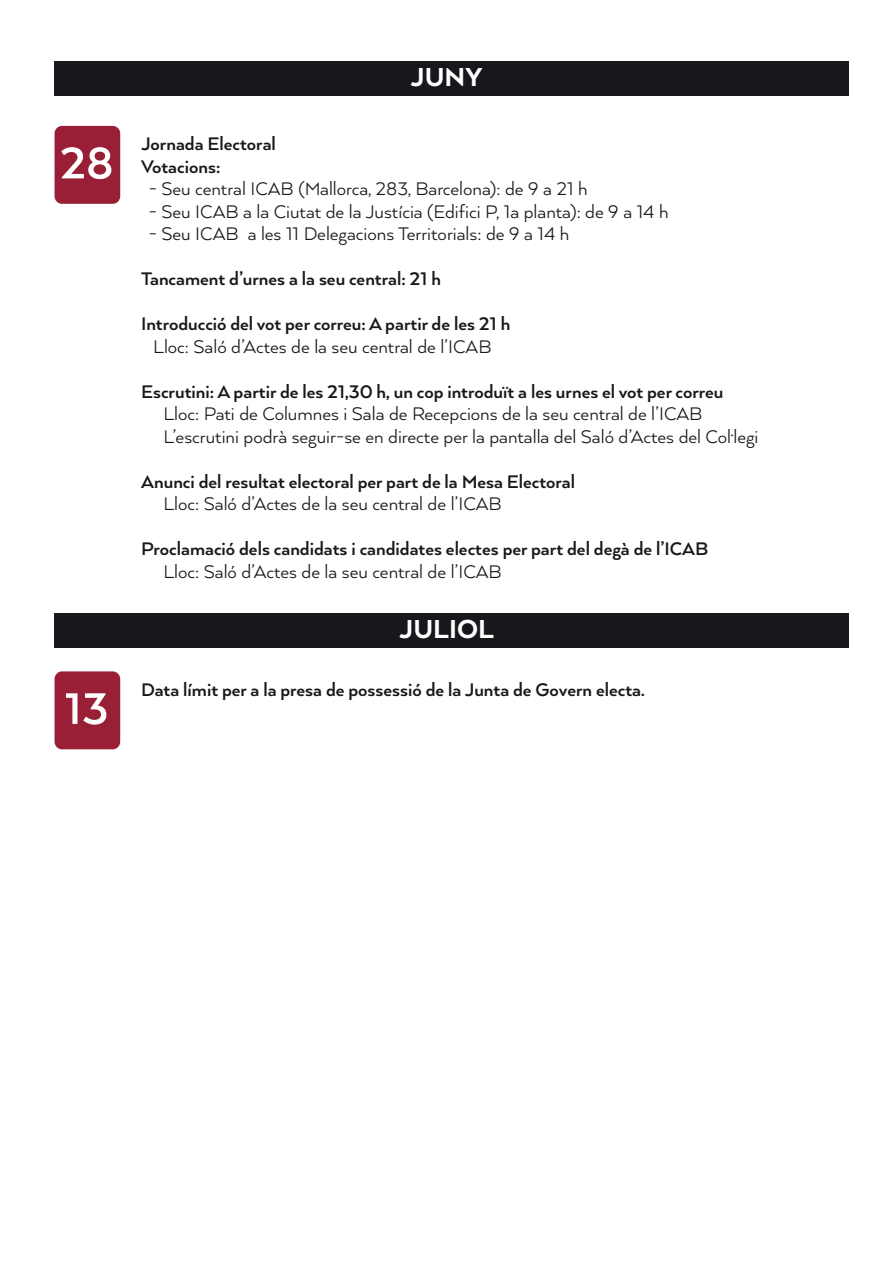
<style>
.page{position:relative;width:893px;height:1263px;background:#fff}
.page>*{position:absolute;margin:0;border:0;box-sizing:border-box;transform-origin:0 0}
.t1{font:700 51px "Arquitecta";color:#fff}
.t2{font:800 30px "Arquitecta";color:#fff}
.t3{font:21px/22.5px "Arquitecta";color:#1a171c}
.t4{font:700 21px/22.5px "Arquitecta";color:#1a171c}
</style>
<div class="page">
<div style="left:55px;top:126px;width:65px;height:78px;background:#991f36;border-radius:8px"></div>
<div style="left:55px;top:671px;width:65px;height:78px;background:#991f36;border-radius:8px"></div>
<div style="left:55px;top:61px;width:794px;height:35px;background:#1a171c"></div>
<div style="left:55px;top:613px;width:794px;height:35px;background:#1a171c"></div>
<h2 class="t2" style="left:410px;top:59px;width:73px">JUNY</h2>
<h1 class="t1" style="left:60px;top:131px;width:56px">28</h1>
<p class="t4" style="left:141px;top:132px;width:136px">Jornada Electoral<br>Votacions:</p>
<p class="t3" style="left:149px;top:177px;width:440px">- Seu central ICAB (Mallorca, 283, Barcelona): de 9 a 21 h</p>
<p class="t3" style="left:149px;top:199px;width:521px">- Seu ICAB a la Ciutat de la Justícia (Edifici P, 1a planta): de 9 a 14 h</p>
<p class="t3" style="left:149px;top:222px;width:422px">- Seu ICAB a les 11 Delegacions Territorials: de 9 a 14 h</p>
<p class="t4" style="left:141px;top:255px;width:371px;line-height:45px">Tancament d’urnes a la seu central: 21 h<br>Introducció del vot per correu: A partir de les 21 h</p>
<p class="t3" style="left:153px;top:334px;width:340px">Lloc: Saló d’Actes de la seu central de l’ICAB</p>
<p class="t4" style="left:141px;top:379px;width:584px">Escrutini: A partir de les 21,30 h, un cop introduït a les urnes el vot per correu</p>
<p class="t3" style="left:163px;top:402px;width:596px">Lloc: Pati de Columnes i Sala de Recepcions de la seu central de l’ICAB<br>L’escrutini podrà seguir-se en directe per la pantalla del Saló d’Actes del Col·legi</p>
<p class="t4" style="left:141px;top:469px;width:435px">Anunci del resultat electoral per part de la Mesa Electoral</p>
<p class="t3" style="left:163px;top:492px;width:340px">Lloc: Saló d’Actes de la seu central de l’ICAB</p>
<p class="t4" style="left:141px;top:537px;width:569px">Proclamació dels candidats i candidates electes per part del degà de l’ICAB</p>
<p class="t3" style="left:163px;top:559px;width:340px">Lloc: Saló d’Actes de la seu central de l’ICAB</p>
<h1 class="t1" style="left:65px;top:677px;width:45px">13</h1>
<h2 class="t2" style="left:399px;top:610px;width:96px">JULIOL</h2>
<p class="t4" style="left:141px;top:677px;width:505px">Data límit per a la presa de possessió de la Junta de Govern electa.</p>
</div>
